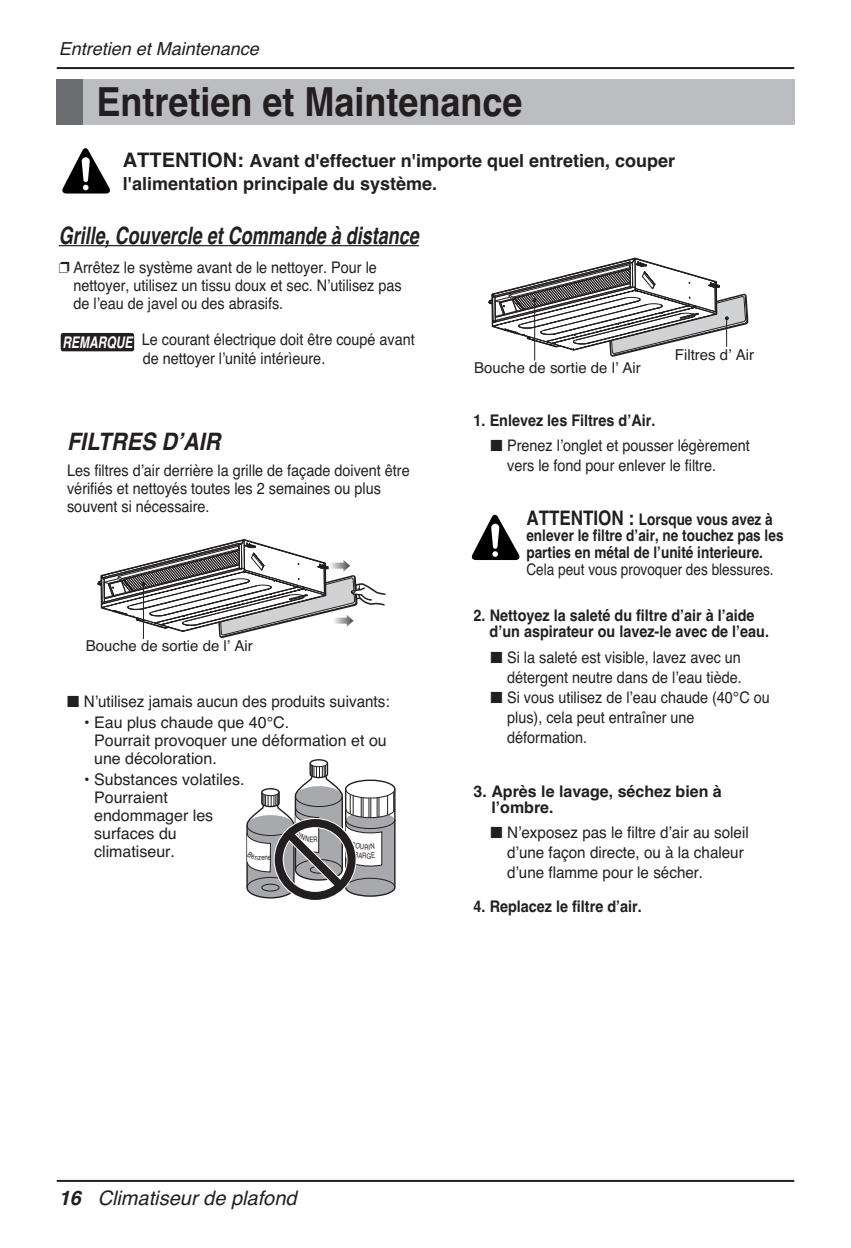
<style>
.page{position:relative;width:851px;height:1248px;background:#fff}
.page>*{position:absolute;margin:0;border:0;box-sizing:border-box;transform-origin:0 0}
.t1{font:700 40px "Helvetica";color:#231f20;scale:.9 1}
.t2{font:italic 700 24px "Helvetica";color:#231f20;scale:.75 1}
.t3{font:italic 700 24px "Helvetica";color:#231f20;scale:.9 1}
.t4{font:italic 20px "Helvetica";color:#231f20}
.t5{font:700 18px/22.4px "Helvetica";color:#231f20}
.t6{font:italic 18px "Helvetica";color:#231f20}
.t7{font:16px/20px "Helvetica";color:#231f20;scale:.9 1}
.t8{font:16px/18px "Helvetica";color:#231f20}
.t9{font:16px/20px "Helvetica";color:#231f20;scale:.95 1}
.t10{font:700 16px/16px "Helvetica";color:#231f20;scale:.9 1}
.t11{font:700 16px/16.8px "Helvetica";color:#231f20;scale:.85 1}
.t12{font:700 16px/16px "Helvetica";color:#231f20}
.t13{font:16px "Helvetica";color:#231f20;scale:.85 1}
.t14{font:italic 700 16px "Helvetica";color:#fff;scale:.75 1}
.t15{font:15px "Helvetica";color:#231f20}
.t16{font:7.6px "Helvetica";color:#231f20;scale:.77 1}
.s1{font-size:20px}
.s2{font-weight:700}
</style>
<div class="page">
<hr style="left:57px;top:67px;width:737px;height:2px;background:#231f20">
<hr style="left:57px;top:1179px;width:737px;height:2px;background:#231f20">
<div style="left:57px;top:79px;width:113px;height:46px;background:#6c6d70"></div>
<div style="left:83px;top:79px;width:711px;height:46px;background:#bcbdc0"></div>
<svg style="left:97px;top:539px;width:289px;height:100px"></svg>
<svg style="left:488px;top:257px;width:261px;height:104px"></svg>
<svg style="left:471px;top:514px;width:49px;height:46px"></svg>
<hr style="left:59px;top:245px;width:360px;height:1px;background:#231f20">
<svg style="left:61px;top:333px;width:74px;height:19px"></svg>
<div style="left:61px;top:333px;width:73px;height:18px;background:#231f20;border-radius:2px"></div>
<svg style="left:62px;top:148px;width:48px;height:45px"></svg>
<svg style="left:246px;top:759px;width:150px;height:141px"></svg>
<p class="t6" style="left:59px;top:42px;width:202px">Entretien et Maintenance</p>
<h1 class="t1" style="left:96px;top:87px;width:475px">Entretien et Maintenance</h1>
<p class="t5" style="left:123px;top:151px;width:554px"><span class="s1">ATTENTION:</span> Avant d'effectuer n'importe quel entretien, couper l'alimentation principale du système.</p>
<h2 class="t2" style="left:59px;top:226px;width:482px">Grille, Couvercle et Commande à distance</h2>
<p class="t7" style="left:73px;top:260px;width:366px;line-height:18px;text-indent:-15px">❐ Arrêtez le système avant de le nettoyer. Pour le nettoyer, utilisez un tissu doux et sec. N’utilisez pas de l’eau de javel ou des abrasifs.</p>
<p class="t7" style="left:142px;top:331px;width:305px;line-height:19.2px">Le courant électrique doit être coupé avant de nettoyer l’unité intérìeure.</p>
<p class="t14" style="left:62px;top:336px;width:95px">REMARQUE</p>
<h2 class="t3" style="left:67px;top:432px;width:172px">FILTRES D’AIR</h2>
<p class="t7" style="left:67px;top:463px;width:382px;line-height:18px">Les filtres d’air derrière la grille de façade doivent être vérifiés et nettoyés toutes les 2 semaines ou plus souvent si nécessaire.</p>
<p class="t15" style="left:86px;top:640px;width:168px">Bouche de sortie de l’ Air</p>
<p class="t9" style="left:67px;top:693px;width:341px">■ N’utilisez jamais aucun des produits suivants:</p>
<p class="t8" style="left:94px;top:715px;width:294px;text-indent:-10px"><span class="s2">•</span> Eau plus chaude que 40°C.<br>Pourrait provoquer une déformation et ou une décoloration.</p>
<p class="t8" style="left:94px;top:771px;width:152px;text-indent:-10px"><span class="s2">•</span> Substances volatiles.<br>Pourraient endommager les surfaces du climatiseur.</p>
<p class="t16" style="left:364px;top:844px;width:7px">R</p>
<p class="t15" style="left:474px;top:362px;width:168px">Bouche de sortie de l’ Air</p>
<p class="t15" style="left:674px;top:349px;width:81px">Filtres d’ Air</p>
<p class="t10" style="left:473px;top:413px;width:203px">1. Enlevez les Filtres d’Air.</p>
<p class="t7" style="left:507px;top:437px;width:271px;text-indent:-17px">■ Prenez l’onglet et pousser légèrement vers le fond pour enlever le filtre.</p>
<p class="t11" style="left:526px;top:512px;width:304px"><span class="s1">ATTENTION :</span> Lorsque vous avez à enlever le filtre d’air, ne touchez pas les parties en métal de l’unité interieure.</p>
<p class="t13" style="left:526px;top:563px;width:292px">Cela peut vous provoquer des blessures.</p>
<p class="t10" style="left:489px;top:609px;width:312px;text-indent:-16px">2. Nettoyez la saleté du filtre d’air à l’aide d’un aspirateur ou lavez-le avec de l’eau.</p>
<p class="t7" style="left:490px;top:649px;width:280px;text-align:right">■ Si la saleté est visible, lavez avec un détergent neutre dans de l’eau tiède.</p>
<p class="t7" style="left:507px;top:689px;width:293px;text-indent:-17px">■ Si vous utilisez de l’eau chaude (40°C ou plus), cela peut entraîner une déformation.</p>
<p class="t12" style="left:491px;top:784px;width:232px;text-indent:-18px">3. Après le lavage, séchez bien à l’ombre.</p>
<p class="t9" style="left:507px;top:824px;width:256px;text-indent:-16px">■ N’exposez pas le filtre d’air au soleil d’une façon directe, ou à la chaleur d’une flamme pour le sécher.</p>
<p class="t10" style="left:473px;top:899px;width:188px">4. Replacez le filtre d’air.</p>
<p class="t4" style="left:59px;top:1190px;width:239px"><span class="s2">16</span> Climatiseur de plafond</p>
</div>
